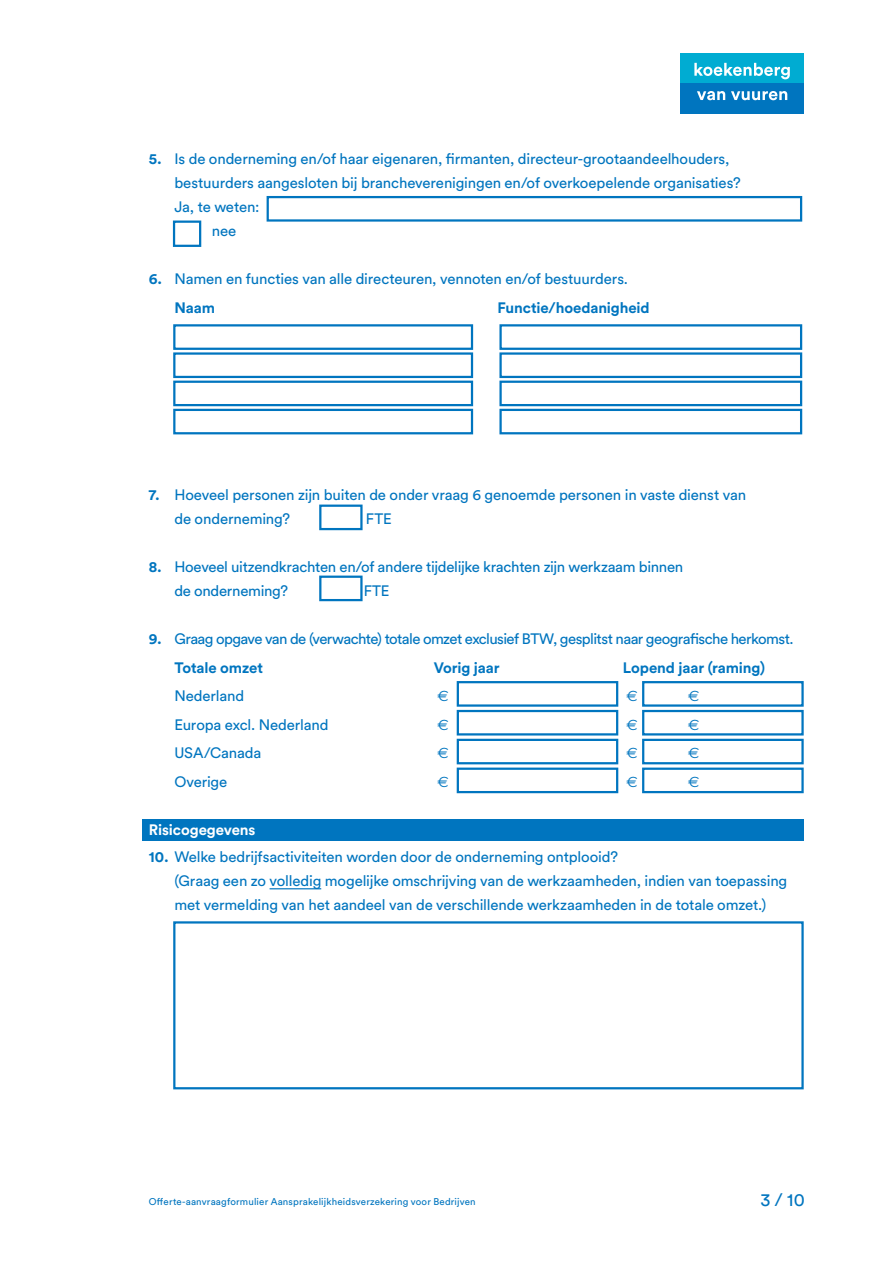
<style>
.page{position:relative;width:893px;height:1263px;background:#fff}
.page>*{position:absolute;margin:0;border:0;box-sizing:border-box;transform-origin:0 0}
.t1{font:18px "Circular Std";color:#0075bf}
.t2{font:15px/24px "Circular Std";letter-spacing:-.01em;color:#0075bf}
.t3{font:15px/28.5px "Circular Std";letter-spacing:-.04em;color:#0075bf}
.t4{font:700 15px "Circular Std";letter-spacing:-.01em;color:#0075bf}
.t5{font:700 15px "Circular Std";letter-spacing:-.005em;color:#fff}
.t6{font:15px "Euro Sans";color:#0075bf}
.t7{font:9.75px "Circular Std";letter-spacing:.015em;color:#0075bf}
.s1{font-weight:700}
</style>
<div class="page">
<div style="left:142px;top:819px;width:662px;height:21px;background:#0075bf"></div>
<hr style="left:270px;top:888px;width:51px;height:1px;background:#0075bf">
<div style="left:681px;top:53px;width:123px;height:30px;background:#00acd2"></div>
<div style="left:681px;top:83px;width:123px;height:30px;background:#0075bf"></div>
<svg style="left:694px;top:63px;width:96px;height:16px"></svg>
<svg style="left:697px;top:91px;width:28px;height:9px"></svg>
<svg style="left:731px;top:91px;width:56px;height:9px"></svg>
<div style="left:457px;top:681px;width:161px;height:26px;border:2px solid #0075bf"></div>
<div style="left:642px;top:681px;width:162px;height:26px;border:2px solid #0075bf"></div>
<div style="left:457px;top:710px;width:161px;height:25px;border:2px solid #0075bf"></div>
<div style="left:642px;top:710px;width:162px;height:25px;border:2px solid #0075bf"></div>
<div style="left:457px;top:739px;width:161px;height:25px;border:2px solid #0075bf"></div>
<div style="left:642px;top:739px;width:162px;height:25px;border:2px solid #0075bf"></div>
<div style="left:457px;top:767px;width:161px;height:26px;border:2px solid #0075bf"></div>
<div style="left:642px;top:767px;width:162px;height:26px;border:2px solid #0075bf"></div>
<div style="left:173px;top:921px;width:631px;height:168px;border:2px solid #0075bf"></div>
<div style="left:319px;top:505px;width:44px;height:25px;border:2px solid #0075bf"></div>
<div style="left:319px;top:576px;width:44px;height:25px;border:2px solid #0075bf"></div>
<div style="left:499px;top:352px;width:303px;height:26px;border:2px solid #0075bf"></div>
<div style="left:173px;top:324px;width:300px;height:26px;border:2px solid #0075bf"></div>
<div style="left:173px;top:352px;width:300px;height:26px;border:2px solid #0075bf"></div>
<div style="left:499px;top:324px;width:303px;height:26px;border:2px solid #0075bf"></div>
<div style="left:173px;top:381px;width:300px;height:25px;border:2px solid #0075bf"></div>
<div style="left:173px;top:409px;width:300px;height:25px;border:2px solid #0075bf"></div>
<div style="left:499px;top:409px;width:303px;height:25px;border:2px solid #0075bf"></div>
<div style="left:499px;top:381px;width:303px;height:25px;border:2px solid #0075bf"></div>
<div style="left:267px;top:196px;width:535px;height:26px;border:2px solid #0075bf"></div>
<div style="left:173px;top:220px;width:28px;height:27px;border:2px solid #0075bf"></div>
<p class="t2" style="left:149px;top:147px;width:582px"><span class="s1">5.</span> Is de onderneming en/of haar eigenaren, firmanten, directeur-grootaandeelhouders,</p>
<p class="t2" style="left:174px;top:171px;width:568px">bestuurders aangesloten bij brancheverenigingen en/of overkoepelende organisaties?</p>
<p class="t2" style="left:174px;top:195px;width:87px">Ja, te weten:</p>
<p class="t2" style="left:212px;top:219px;width:26px">nee</p>
<p class="t2" style="left:174px;top:265px;width:455px;line-height:28.2px;text-indent:-26px"><span class="s1">6.</span> Namen en functies van alle directeuren, vennoten en/of bestuurders.<br><span class="s1">Naam</span></p>
<p class="t4" style="left:497px;top:298px;width:154px">Functie/hoedanigheid</p>
<p class="t2" style="left:174px;top:483px;width:573px;text-indent:-26px"><span class="s1">7.</span> Hoeveel personen zijn buiten de onder vraag 6 genoemde personen in vaste dienst van de onderneming?</p>
<p class="t2" style="left:366px;top:507px;width:28px">FTE</p>
<p class="t2" style="left:174px;top:555px;width:510px;text-indent:-26px"><span class="s1">8.</span> Hoeveel uitzendkrachten en/of andere tijdelijke krachten zijn werkzaam binnen de onderneming?</p>
<p class="t2" style="left:364px;top:579px;width:27px">FTE</p>
<p class="t3" style="left:174px;top:625px;width:621px;text-indent:-26px"><span class="s1">9.</span> Graag opgave van de (verwachte) totale omzet exclusief BTW, gesplitst naar geografische herkomst.<br><span class="s1">Totale omzet</span></p>
<p class="t4" style="left:434px;top:658px;width:67px">Vorig jaar</p>
<p class="t4" style="left:623px;top:658px;width:144px">Lopend jaar (raming)</p>
<p class="t2" style="left:174px;top:684px;width:71px">Nederland</p>
<p class="t6" style="left:437px;top:687px;width:13px">@</p>
<p class="t6" style="left:626px;top:687px;width:13px">@</p>
<p class="t6" style="left:688px;top:687px;width:13px">@</p>
<p class="t2" style="left:174px;top:712px;width:156px">Europa excl. Nederland</p>
<p class="t6" style="left:437px;top:716px;width:13px">@</p>
<p class="t6" style="left:626px;top:716px;width:13px">@</p>
<p class="t6" style="left:688px;top:716px;width:13px">@</p>
<p class="t2" style="left:174px;top:741px;width:88px">USA/Canada</p>
<p class="t6" style="left:437px;top:744px;width:13px">@</p>
<p class="t6" style="left:626px;top:744px;width:13px">@</p>
<p class="t6" style="left:688px;top:744px;width:13px">@</p>
<p class="t2" style="left:174px;top:769px;width:55px">Overige</p>
<p class="t6" style="left:437px;top:773px;width:13px">@</p>
<p class="t6" style="left:626px;top:773px;width:13px">@</p>
<p class="t6" style="left:688px;top:773px;width:13px">@</p>
<p class="t5" style="left:149px;top:820px;width:108px">Risicogegevens</p>
<p class="t2" style="left:174px;top:844px;width:614px;text-indent:-26px"><span class="s1">10.</span> Welke bedrijfsactiviteiten worden door de onderneming ontplooid?<br>(Graag een zo volledig mogelijke omschrijving van de werkzaamheden, indien van toepassing met vermelding van het aandeel van de verschillende werkzaamheden in de totale omzet.)</p>
<p class="t7" style="left:149px;top:1195px;width:328px">Offerte-aanvraagformulier Aansprakelijkheidsverzekering voor Bedrijven</p>
<p class="t1" style="left:760px;top:1189px;width:46px">3 / 10</p>
</div>
